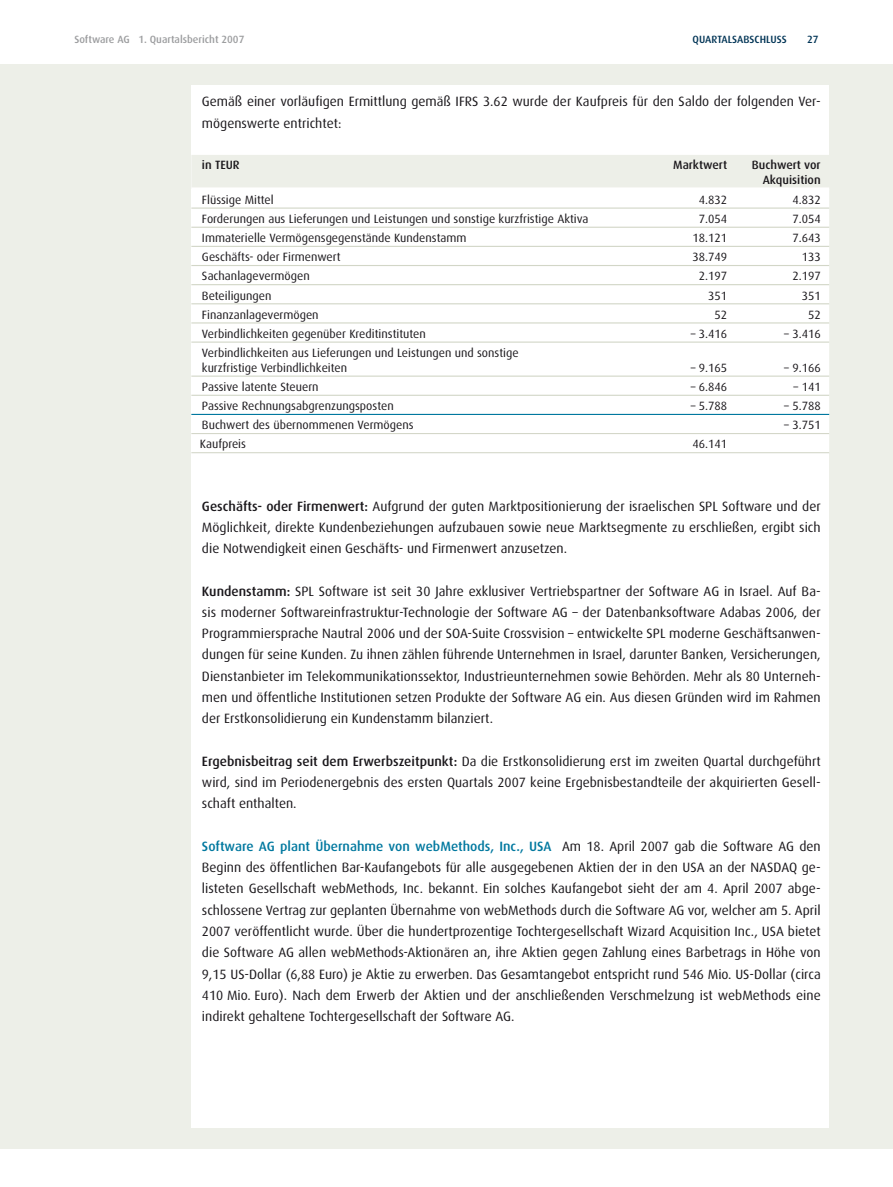
<style>
.page{position:relative;width:893px;height:1187px;background:#fff}
.page>*{position:absolute;margin:0;border:0;box-sizing:border-box;transform-origin:0 0}
.t1{font:13.5px/21.3px "Dax CE";color:#1a171b;text-align:justify}
.t2{font:12px/15px "Dax CE";color:#1a171b}
.t3{font:500 12px/15px "Dax CE";color:#1a171b;text-align:right}
.t4{font:500 10.5px "Dax CE";color:#9c9d9f}
.t5{font:500 10.5px "Dax CE";color:#003455}
.s1{font-weight:500}
.s2{font-weight:500;color:#00789f}
</style>
<div class="page">
<div style="left:0;top:64px;width:893px;height:1084px;background:#edefe8"></div>
<div style="left:191px;top:85px;width:638px;height:1042px;background:#fff"></div>
<div style="left:191px;top:155px;width:638px;height:32px;background:#edefe8"></div>
<svg style="left:191px;top:226px;width:638px;height:188px"></svg>
<hr style="left:191px;top:207px;width:638px;height:2px;background:#d2d6c7">
<hr style="left:191px;top:227px;width:638px;height:1px;background:#d2d6c7">
<hr style="left:191px;top:246px;width:638px;height:1px;background:#d2d6c7">
<hr style="left:191px;top:265px;width:638px;height:1px;background:#d2d6c7">
<hr style="left:191px;top:284px;width:638px;height:1px;background:#d2d6c7">
<hr style="left:191px;top:303px;width:638px;height:1px;background:#d2d6c7">
<hr style="left:191px;top:322px;width:638px;height:1px;background:#d2d6c7">
<hr style="left:191px;top:341px;width:638px;height:1px;background:#d2d6c7">
<hr style="left:191px;top:375px;width:638px;height:1px;background:#d2d6c7">
<hr style="left:191px;top:394px;width:545px;height:2px;background:#d2d6c7">
<hr style="left:736px;top:394px;width:93px;height:2px;background:#d2d6c7">
<hr style="left:191px;top:414px;width:545px;height:1px;background:#00789f">
<hr style="left:736px;top:414px;width:93px;height:1px;background:#00789f">
<hr style="left:191px;top:433px;width:638px;height:1px;background:#d2d6c7">
<hr style="left:191px;top:452px;width:545px;height:1px;background:#d2d6c7">
<hr style="left:736px;top:452px;width:93px;height:1px;background:#d2d6c7">
<p class="t4" style="left:74px;top:34px;width:171px">Software AG 1. Quartalsbericht 2007</p>
<p class="t5" style="left:693px;top:34px;width:96px">QUARTALSABSCHLUSS</p>
<p class="t5" style="left:807px;top:34px;width:13px">27</p>
<p class="t1" style="left:202px;top:92px;width:620px">Gemäß einer vorläufigen Ermittlung gemäß IFRS 3.62 wurde der Kaufpreis für den Saldo der folgenden Ver&shy;mögenswerte entrichtet:</p>
<p class="t3" style="left:202px;top:158px;width:39px">in TEUR</p>
<p class="t3" style="left:673px;top:158px;width:56px">Marktwert</p>
<p class="t3" style="left:752px;top:158px;width:70px">Buchwert vor<br>Akquisition</p>
<p class="t2" style="left:202px;top:193px;width:73px">Flüssige Mittel</p>
<p class="t2" style="left:699px;top:193px;width:30px">4.832</p>
<p class="t2" style="left:792px;top:193px;width:30px">4.832</p>
<p class="t2" style="left:202px;top:212px;width:388px">Forderungen aus Lieferungen und Leistungen und sonstige kurzfristige Aktiva</p>
<p class="t2" style="left:699px;top:212px;width:30px">7.054</p>
<p class="t2" style="left:792px;top:212px;width:30px">7.054</p>
<p class="t2" style="left:202px;top:231px;width:266px">Immaterielle Vermögensgegenstände Kundenstamm</p>
<p class="t2" style="left:692px;top:231px;width:36px">18.121</p>
<p class="t2" style="left:792px;top:231px;width:30px">7.643</p>
<p class="t2" style="left:202px;top:250px;width:140px">Geschäfts- oder Firmenwert</p>
<p class="t2" style="left:692px;top:250px;width:36px">38.749</p>
<p class="t2" style="left:802px;top:250px;width:21px">133</p>
<p class="t2" style="left:202px;top:269px;width:109px">Sachanlagevermögen</p>
<p class="t2" style="left:699px;top:269px;width:30px">2.197</p>
<p class="t2" style="left:792px;top:269px;width:30px">2.197</p>
<p class="t2" style="left:202px;top:288px;width:71px">Beteiligungen</p>
<p class="t2" style="left:708px;top:288px;width:21px">351</p>
<p class="t2" style="left:802px;top:288px;width:21px">351</p>
<p class="t2" style="left:202px;top:308px;width:118px">Finanzanlagevermögen</p>
<p class="t2" style="left:714px;top:308px;width:14px">52</p>
<p class="t2" style="left:808px;top:308px;width:14px">52</p>
<p class="t2" style="left:202px;top:327px;width:225px">Verbindlichkeiten gegenüber Kreditinstituten</p>
<p class="t2" style="left:691px;top:327px;width:38px">– 3.416</p>
<p class="t2" style="left:784px;top:327px;width:38px">– 3.416</p>
<p class="t2" style="left:202px;top:346px;width:318px">Verbindlichkeiten aus Lieferungen und Leistungen und sonstige kurzfristige Verbindlichkeiten</p>
<p class="t2" style="left:691px;top:361px;width:38px">– 9.165</p>
<p class="t2" style="left:784px;top:361px;width:38px">– 9.166</p>
<p class="t2" style="left:202px;top:380px;width:118px">Passive latente Steuern</p>
<p class="t2" style="left:691px;top:380px;width:38px">– 6.846</p>
<p class="t2" style="left:794px;top:380px;width:29px">– 141</p>
<p class="t2" style="left:202px;top:399px;width:193px">Passive Rechnungsabgrenzungsposten</p>
<p class="t2" style="left:691px;top:399px;width:38px">– 5.788</p>
<p class="t2" style="left:784px;top:399px;width:38px">– 5.788</p>
<p class="t2" style="left:202px;top:418px;width:213px">Buchwert des übernommenen Vermögens</p>
<p class="t2" style="left:784px;top:418px;width:38px">– 3.751</p>
<p class="t2" style="left:200px;top:437px;width:48px">Kaufpreis</p>
<p class="t2" style="left:692px;top:437px;width:36px">46.141</p>
<p class="t1" style="left:202px;top:496px;width:620px"><span class="s1">Geschäfts- oder Firmenwert:</span> Aufgrund der guten Marktpositionierung der israelischen SPL Software und der Möglichkeit, direkte Kundenbeziehungen aufzubauen sowie neue Marktsegmente zu erschließen, ergibt sich die Notwendigkeit einen Geschäfts- und Firmenwert anzusetzen.</p>
<p class="t1" style="left:202px;top:581px;width:620px"><span class="s1">Kundenstamm:</span> SPL Software ist seit 30 Jahre exklusiver Vertriebspartner der Software AG in Israel. Auf Ba&shy;sis moderner Softwareinfrastruktur-Technologie der Software AG – der Datenbanksoftware Adabas 2006, der Programmiersprache Nautral 2006 und der SOA-Suite Crossvision – entwickelte SPL moderne Geschäftsanwen&shy;dungen für seine Kunden. Zu ihnen zählen führende Unternehmen in Israel, darunter Banken, Versicherungen, Dienstanbieter im Telekommunikationssektor, Industrieunternehmen sowie Behörden. Mehr als 80 Unterneh&shy;men und öffentliche Institutionen setzen Produkte der Software AG ein. Aus diesen Gründen wird im Rahmen der Erstkonsolidierung ein Kundenstamm bilanziert.</p>
<p class="t1" style="left:202px;top:751px;width:620px"><span class="s1">Ergebnisbeitrag seit dem Erwerbszeitpunkt:</span> Da die Erstkonsolidierung erst im zweiten Quartal durchgeführt wird, sind im Periodenergebnis des ersten Quartals 2007 keine Ergebnisbestandteile der akquirierten Gesell&shy;schaft enthalten.</p>
<p class="t1" style="left:202px;top:836px;width:620px"><span class="s2">Software AG plant Übernahme von webMethods, Inc., USA</span> Am 18. April 2007 gab die Software AG den Beginn des öffentlichen Bar-Kaufangebots für alle ausgegebenen Aktien der in den USA an der NASDAQ ge&shy;listeten Gesellschaft webMethods, Inc. bekannt. Ein solches Kaufangebot sieht der am 4. April 2007 abge&shy;schlossene Vertrag zur geplanten Übernahme von webMethods durch die Software AG vor, welcher am 5. April 2007 veröffentlicht wurde. Über die hundertprozentige Tochtergesellschaft Wizard Acquisition Inc., USA bietet die Software AG allen webMethods-Aktionären an, ihre Aktien gegen Zahlung eines Barbetrags in Höhe von 9,15 US-Dollar (6,88 Euro) je Aktie zu erwerben. Das Gesamtangebot entspricht rund 546 Mio. US-Dollar (circa 410 Mio. Euro). Nach dem Erwerb der Aktien und der anschließenden Verschmelzung ist webMethods eine indirekt gehaltene Tochtergesellschaft der Software AG.</p>
</div>
